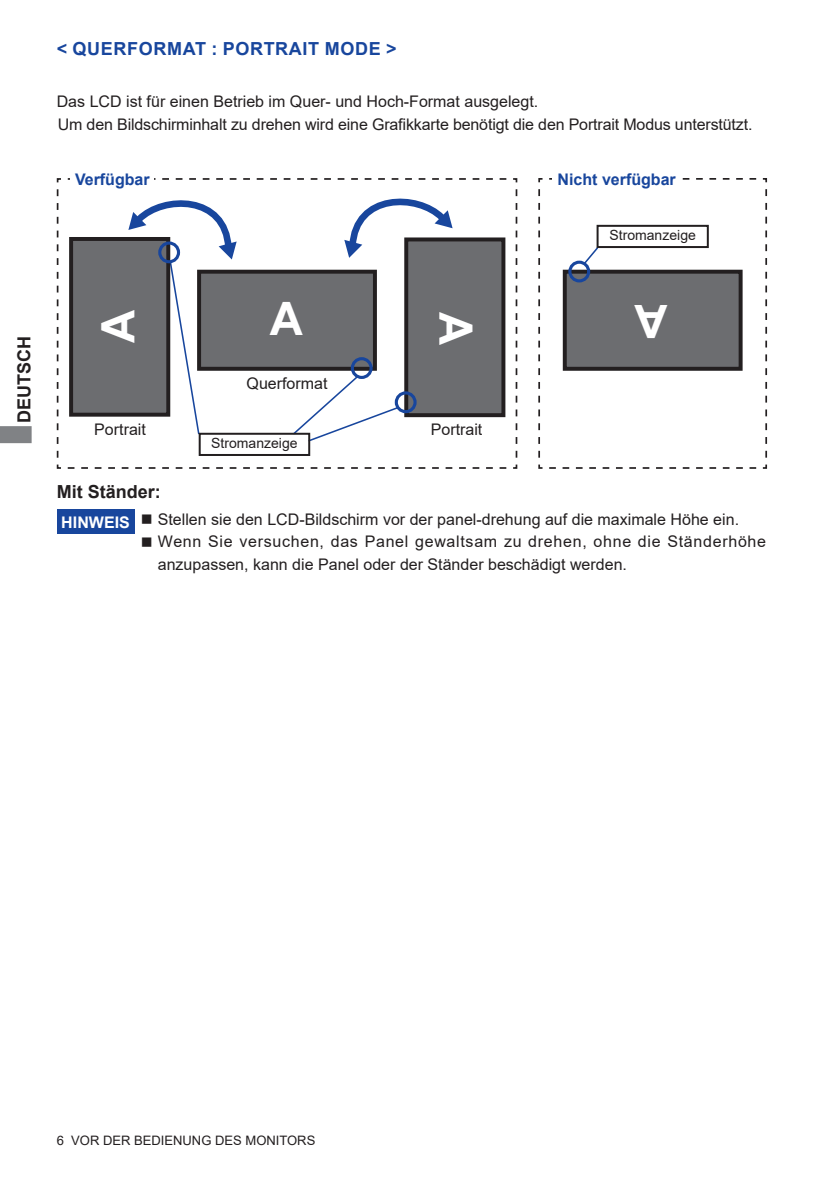
<style>
.page{position:relative;width:840px;height:1191px;background:#fff}
.page>*{position:absolute;margin:0;border:0;box-sizing:border-box;transform-origin:0 0}
.t1{font:700 46px "Arial";color:#fff}
.t2{font:700 18px "Arial";letter-spacing:.035em;color:#18469d}
.t3{font:700 18px "Arial";color:#231f20}
.t4{font:16px/22.6px "Arial";color:#231f20}
.t5{font:16px/22.6px "Arial";letter-spacing:.045em;color:#231f20}
.t6{font:700 16px "Arial";color:#18469d}
.t7{font:700 16px "Arial";color:#fff}
.t8{font:14px "Arial";color:#231f20}
.t9{font:13px "Arial";color:#231f20}
</style>
<div class="page">
<svg style="left:0;top:426px;width:32px;height:17px"></svg>
<div style="left:57px;top:509px;width:77px;height:24px;background:#18469d"></div>
<svg style="left:56px;top:178px;width:462px;height:291px"></svg>
<div style="left:70px;top:171px;width:84px;height:21px;background:#fff"></div>
<svg style="left:538px;top:178px;width:229px;height:291px"></svg>
<div style="left:552px;top:171px;width:128px;height:21px;background:#fff"></div>
<div style="left:199px;top:272px;width:176px;height:97px;background:#6c6d70"></div>
<div style="left:197px;top:270px;width:179px;height:101px;border:4px solid #231f20"></div>
<div style="left:71px;top:239px;width:97px;height:176px;background:#6c6d70"></div>
<div style="left:69px;top:237px;width:101px;height:180px;border:4px solid #231f20"></div>
<div style="left:406px;top:239px;width:97px;height:176px;background:#6c6d70"></div>
<div style="left:404px;top:237px;width:101px;height:180px;border:4px solid #231f20"></div>
<div style="left:350px;top:357px;width:22px;height:22px;border:3px solid #18469d;border-radius:50%"></div>
<div style="left:394px;top:391px;width:22px;height:22px;border:3px solid #18469d;border-radius:50%"></div>
<svg style="left:291px;top:374px;width:108px;height:69px"></svg>
<div style="left:198px;top:433px;width:112px;height:23px;border:2px solid #231f20"></div>
<svg style="left:128px;top:199px;width:108px;height:236px"></svg>
<svg style="left:344px;top:199px;width:108px;height:59px"></svg>
<svg style="left:582px;top:246px;width:17px;height:19px"></svg>
<div style="left:596px;top:225px;width:112px;height:23px;border:2px solid #231f20"></div>
<div style="left:564px;top:272px;width:176px;height:97px;background:#6c6d70"></div>
<div style="left:562px;top:270px;width:180px;height:101px;border:4px solid #231f20"></div>
<div style="left:568px;top:261px;width:22px;height:21px;border:3px solid #18469d;border-radius:50%"></div>
<p class="t3" style="left:11px;top:422px;width:88px;rotate:-90deg">DEUTSCH</p>
<p class="t2" style="left:57px;top:36px;width:341px">&lt; QUERFORMAT : PORTRAIT MODE &gt;</p>
<p class="t4" style="left:57px;top:90px;width:696px">Das LCD ist für einen Betrieb im Quer- und Hoch-Format ausgelegt.<br>Um den Bildschirminhalt zu drehen wird eine Grafikkarte benötigt die den Portrait Modus unterstützt.</p>
<p class="t6" style="left:75px;top:168px;width:76px">Verfügbar</p>
<p class="t6" style="left:557px;top:168px;width:120px">Nicht verfügbar</p>
<h1 class="t1" style="left:86px;top:343px;width:35px;rotate:-90deg">A</h1>
<h1 class="t1" style="left:487px;top:311px;width:35px;rotate:90deg">A</h1>
<p class="t4" style="left:94px;top:418px;width:53px">Portrait</p>
<p class="t4" style="left:246px;top:372px;width:82px">Querformat</p>
<p class="t8" style="left:211px;top:433px;width:88px">Stromanzeige</p>
<p class="t4" style="left:430px;top:418px;width:53px">Portrait</p>
<p class="t8" style="left:609px;top:226px;width:88px">Stromanzeige</p>
<h1 class="t1" style="left:667px;top:354px;width:35px;rotate:-180deg">A</h1>
<p class="t3" style="left:57px;top:478px;width:106px">Mit Ständer:</p>
<p class="t7" style="left:61px;top:511px;width:70px">HINWEIS</p>
<p class="t4" style="left:141px;top:508px;width:599px">■ Stellen sie den LCD-Bildschirm vor der panel-drehung auf die maximale Höhe ein.</p>
<p class="t5" style="left:158px;top:530px;width:609px;text-indent:-17px">■ Wenn Sie versuchen, das Panel gewaltsam zu drehen, ohne die Ständerhöhe anzupassen, kann die Panel oder der Ständer beschädigt werden.</p>
<p class="t9" style="left:57px;top:1131px;width:260px">6 VOR DER BEDIENUNG DES MONITORS</p>
</div>
